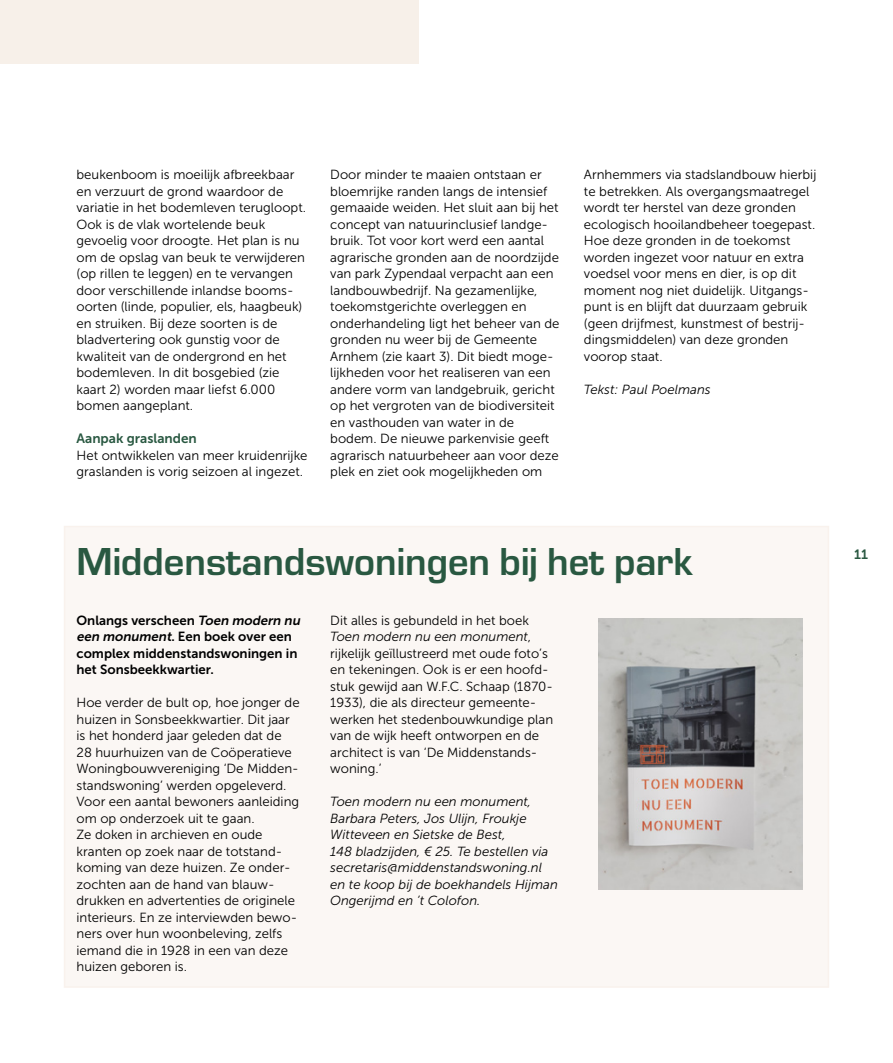
<style>
.page{position:relative;width:893px;height:1063px;background:#fff}
.page>*{position:absolute;margin:0;border:0;box-sizing:border-box;transform-origin:0 0}
.t1{font:600 36px "Eurostile LT Std";color:#295841}
.t2{font:13.5px "Museo Sans 700";color:#295841}
.t3{font:13.2px/16.5px "Museo Sans 300";color:#000}
.t4{font:italic 13.2px/16.5px "Museo Sans 300";color:#000}
.t5{font:13.2px/16.5px "Museo Sans 700";color:#000}
.s1{font-style:italic}
</style>
<div class="page">
<div style="left:64px;top:526px;width:765px;height:462px;background:#fbf7f4"></div>
<div style="left:0;top:0;width:418px;height:64px;background:#f7f0e9"></div>
<img style="left:598px;top:618px;width:204px;height:271px">
<p class="t3" style="left:77px;top:167px;width:231px">beukenboom is moeilijk afbreekbaar en verzuurt de grond waardoor de variatie in het bodemleven terugloopt.<br>Ook is de vlak wortelende beuk gevoelig voor droogte. Het plan is nu om de opslag van beuk te verwijderen (op rillen te leggen) en te vervangen door verschillende inlandse booms&shy;oorten (linde, populier, els, haagbeuk) en struiken. Bij deze soorten is de bladvertering ook gunstig voor de kwaliteit van de ondergrond en het bodemleven. In dit bosgebied (zie kaart 2) worden maar liefst 6.000 bomen aangeplant.</p>
<p class="t2" style="left:77px;top:431px;width:122px">Aanpak graslanden</p>
<p class="t3" style="left:77px;top:447px;width:232px">Het ontwikkelen van meer kruidenrijke graslanden is vorig seizoen al ingezet.</p>
<p class="t3" style="left:330px;top:167px;width:231px">Door minder te maaien ontstaan er bloemrijke randen langs de intensief gemaaide weiden. Het sluit aan bij het concept van natuurinclusief landge&shy;bruik. Tot voor kort werd een aantal agrarische gronden aan de noordzijde van park Zypendaal verpacht aan een landbouwbedrijf. Na gezamenlijke, toekomstgerichte overleggen en onderhandeling ligt het beheer van de gronden nu weer bij de Gemeente Arnhem (zie kaart 3). Dit biedt moge&shy;lijkheden voor het realiseren van een andere vorm van landgebruik, gericht op het vergroten van de biodiversiteit en vasthouden van water in de bodem. De nieuwe parkenvisie geeft agrarisch natuurbeheer aan voor deze plek en ziet ook mogelijkheden om</p>
<p class="t3" style="left:584px;top:167px;width:234px">Arnhemmers via stadslandbouw hierbij te betrekken. Als overgangsmaatregel wordt ter herstel van deze gronden ecologisch hooilandbeheer toegepast.<br>Hoe deze gronden in de toekomst worden ingezet voor natuur en extra voedsel voor mens en dier, is op dit moment nog niet duidelijk. Uitgangs&shy;punt is en blijft dat duurzaam gebruik (geen drijfmest, kunstmest of bestrij&shy;dingsmiddelen) van deze gronden voorop staat.</p>
<p class="t4" style="left:584px;top:381px;width:128px">Tekst: Paul Poelmans</p>
<h1 class="t1" style="left:77px;top:540px;width:618px">Middenstandswoningen bij het park</h1>
<p class="t5" style="left:77px;top:612px;width:228px">Onlangs verscheen <span class="s1">Toen modern nu een monument</span>. Een boek over een complex middenstandswoningen in het Sonsbeekkwartier.</p>
<p class="t3" style="left:77px;top:695px;width:225px">Hoe verder de bult op, hoe jonger de huizen in Sonsbeekkwartier. Dit jaar is het honderd jaar geleden dat de<br>28 huurhuizen van de Coöperatieve<br>Woningbouwvereniging ‘De Midden&shy;standswoning’ werden opgeleverd.<br>Voor een aantal bewoners aanleiding om op onderzoek uit te gaan.<br>Ze doken in archieven en oude kranten op zoek naar de totstand&shy;koming van deze huizen. Ze onder&shy;zochten aan de hand van blauw-- drukken en advertenties de originele interieurs. En ze interviewden bewo&shy;ners over hun woonbeleving, zelfs iemand die in 1928 in een van deze huizen geboren is.</p>
<p class="t3" style="left:330px;top:612px;width:224px">Dit alles is gebundeld in het boek<br><span class="s1">Toen modern nu een monument</span>, rijkelijk geïllustreerd met oude foto’s en tekeningen. Ook is er een hoofd&shy;stuk gewijd aan W.F.C. Schaap (1870-<br>1933), die als directeur gemeente-- werken het stedenbouwkundige plan van de wijk heeft ontworpen en de architect is van ‘De Middenstands&shy;woning.’</p>
<p class="t4" style="left:330px;top:794px;width:229px">Toen modern nu een monument,<br>Barbara Peters, Jos Ulijn, Froukje<br>Witteveen en Sietske de Best,<br>148 bladzijden, € 25. Te bestellen via secretaris@middenstandswoning.nl en te koop bij de boekhandels Hijman<br>Ongerijmd en ’t Colofon.</p>
<p class="t2" style="left:854px;top:547px;width:15px">11</p>
</div>
